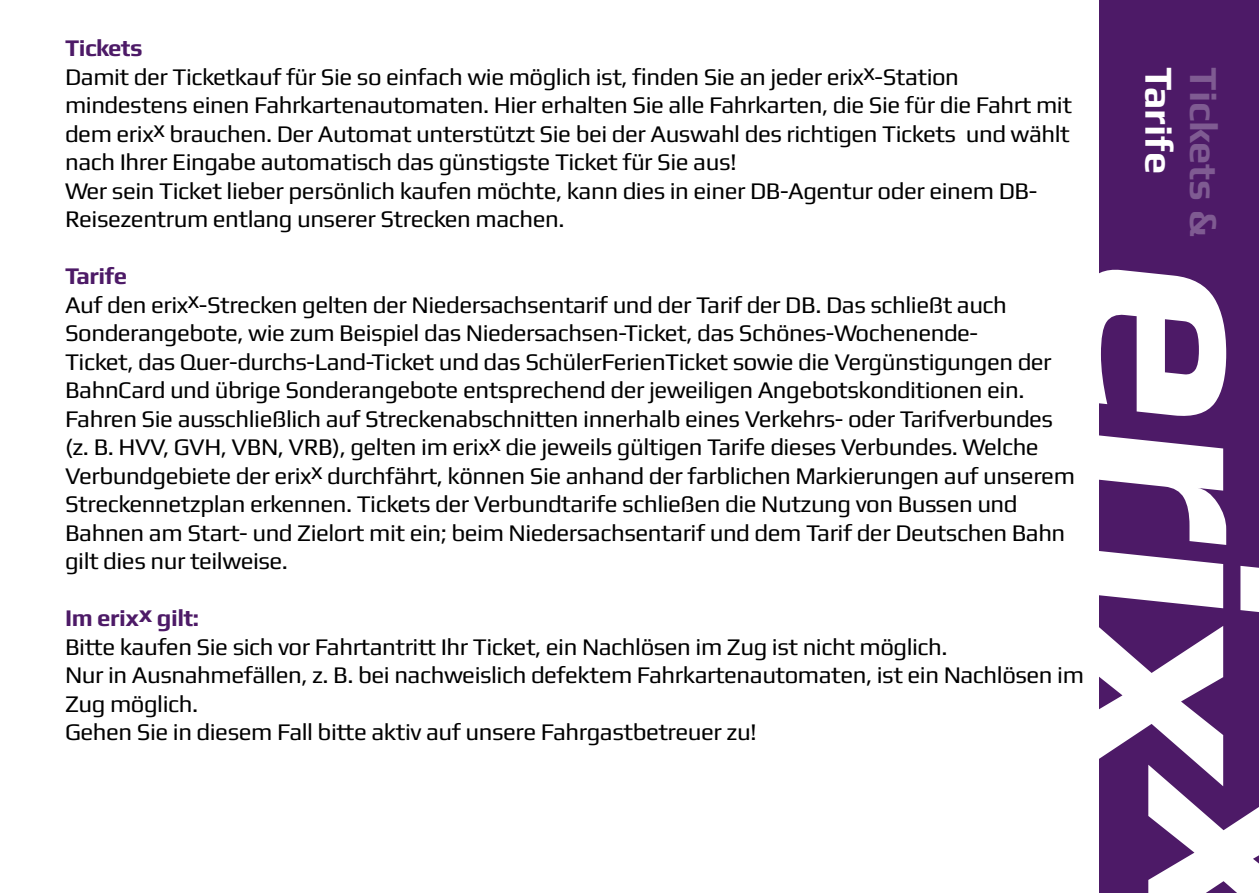
<style>
.page{position:relative;width:1259px;height:893px;background:#fff}
.page>*{position:absolute;margin:0;border:0;box-sizing:border-box;transform-origin:0 0}
.t1{font:700 39.9px "Play";color:#7f5b92}
.t2{font:700 39.9px "Play";color:#fff}
.t3{font:24px/28.5px "Play";letter-spacing:-.02em;color:#000}
.t4{font:700 24px "Play";letter-spacing:-.02em;color:#4d1a67}
</style>
<div class="page">
<div style="left:1099px;top:0;width:160px;height:893px;background:#4d1a67"></div>
<svg style="left:1148px;top:786px;width:111px;height:107px"></svg>
<svg style="left:1099px;top:269px;width:160px;height:517px"></svg>
<p class="t4" style="left:65px;top:34px;width:79px">Tickets</p>
<p class="t3" style="left:65px;top:62px;width:1008px">Damit der Ticketkauf für Sie so einfach wie möglich ist, finden Sie an jeder erixx-Station mindestens einen Fahrkartenautomaten. Hier erhalten Sie alle Fahrkarten, die Sie für die Fahrt mit dem erixx brauchen. Der Automat unterstützt Sie bei der Auswahl des richtigen Tickets und wählt nach Ihrer Eingabe automatisch das günstigste Ticket für Sie aus!<br>Wer sein Ticket lieber persönlich kaufen möchte, kann dies in einer DB-Agentur oder einem DB-Reisezentrum entlang unserer Strecken machen.</p>
<p class="t4" style="left:65px;top:262px;width:64px">Tarife</p>
<p class="t3" style="left:65px;top:290px;width:1011px">Auf den erixx-Strecken gelten der Niedersachsentarif und der Tarif der DB. Das schließt auch Sonderangebote, wie zum Beispiel das Niedersachsen-Ticket, das Schönes-Wochenende-<br>Ticket, das Quer-durchs-Land-Ticket und das SchülerFerienTicket sowie die Vergünstigungen der BahnCard und übrige Sonderangebote entsprechend der jeweiligen Angebotskonditionen ein.<br>Fahren Sie ausschließlich auf Streckenabschnitten innerhalb eines Verkehrs- oder Tarifverbundes (z. B. HVV, GVH, VBN, VRB), gelten im erixx die jeweils gültigen Tarife dieses Verbundes. Welche Verbundgebiete der erixx durchfährt, können Sie anhand der farblichen Markierungen auf unserem Streckennetzplan erkennen. Tickets der Verbundtarife schließen die Nutzung von Bussen und Bahnen am Start- und Zielort mit ein; beim Niedersachsentarif und dem Tarif der Deutschen Bahn gilt dies nur teilweise.</p>
<p class="t4" style="left:65px;top:604px;width:135px">Im erixx gilt:</p>
<p class="t3" style="left:65px;top:632px;width:1020px">Bitte kaufen Sie sich vor Fahrtantritt Ihr Ticket, ein Nachlösen im Zug ist nicht möglich.<br>Nur in Ausnahmefällen, z. B. bei nachweislich defektem Fahrkartenautomaten, ist ein Nachlösen im Zug möglich.<br>Gehen Sie in diesem Fall bitte aktiv auf unsere Fahrgastbetreuer zu!</p>
<h1 class="t2" style="left:1182px;top:67px;width:108px;rotate:90deg">Tarife</h1>
<h1 class="t1" style="left:1227px;top:67px;width:170px;rotate:90deg">Tickets &amp;</h1>
</div>
